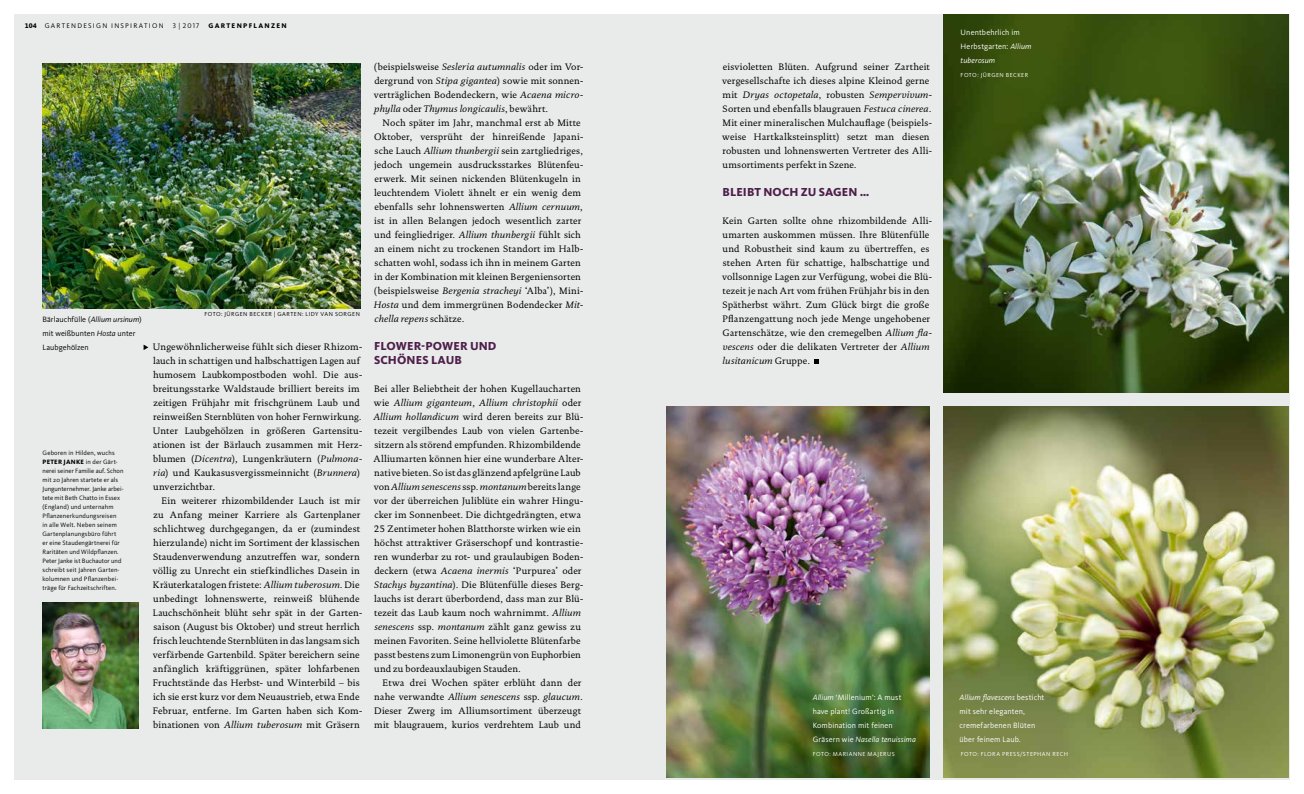
<style>
.page{position:relative;width:1304px;height:794px;background:#fff}
.page>*{position:absolute;margin:0;border:0;box-sizing:border-box;transform-origin:0 0}
.t1{font:800 12px/14px "Kievit OT";letter-spacing:.01em;color:#4d1e4a}
.t2{font:9.5px/14px "DTL Documenta TOT";letter-spacing:.015em;color:#000}
.t3{font:8px/14px "Kievit OT";letter-spacing:.015em;color:#fff}
.t4{font:8px/14px "Kievit OT";color:#000}
.t5{font:7px "Kievit OT";letter-spacing:.175em;color:#000}
.t6{font:800 7px "Kievit OT";letter-spacing:.175em;color:#000}
.t7{font:6.5px/9px "Kievit OT";letter-spacing:.015em;color:#000}
.t8{font:6px "Kievit OT";letter-spacing:.075em;color:#fff}
.t9{font:6px "Kievit OT";letter-spacing:.075em;color:#000}
.s1{font-style:italic}
.s2{font-weight:800}
</style>
<div class="page">
<div style="left:14px;top:14px;width:1276px;height:766px;background:#e9eaea"></div>
<img style="left:944px;top:406px;width:345px;height:371px">
<img style="left:944px;top:14px;width:345px;height:378px">
<img style="left:667px;top:406px;width:263px;height:371px">
<img style="left:42px;top:63px;width:318px;height:245px">
<img style="left:43px;top:602px;width:96px;height:126px">
<svg style="left:815px;top:360px;width:4px;height:4px"></svg>
<svg style="left:144px;top:345px;width:4px;height:5px"></svg>
<p class="t6" style="left:25px;top:22px;width:14px">104</p>
<p class="t5" style="left:45px;top:22px;width:120px">GARTENDESIGN INSPIRATION</p>
<p class="t5" style="left:173px;top:22px;width:28px">3 | 2017</p>
<p class="t6" style="left:209px;top:22px;width:80px">GARTENPFLANZEN</p>
<p class="t4" style="left:43px;top:312px;width:101px">Bärlauchfülle (<span class="s1">Allium ursinum</span>) mit weißbunten <span class="s1">Hosta</span> unter<br>Laubgehölzen</p>
<p class="t7" style="left:43px;top:448px;width:83px">Geboren in Hilden, wuchs<br><span class="s2">PETER JANKE</span> in der Gärt&shy;nerei seiner Familie auf. Schon mit 20 Jahren startete er als<br>Jungunternehmer. Janke arbei&shy;tete mit Beth Chatto in Essex (England) und unternahm<br>Pflanzenerkundungsreisen<br>in alle Welt. Neben seinem<br>Gartenplanungsbüro führt<br>er eine Staudengärtnerei für<br>Raritäten und Wildpflanzen.<br>Peter Janke ist Buchautor und schreibt seit Jahren Garten&shy;kolumnen und Pflanzenbei&shy;träge für Fachzeitschriften.</p>
<p class="t9" style="left:204px;top:310px;width:157px">FOTO: JÜRGEN BECKER | GARTEN: LIDY VAN SORGEN</p>
<p class="t2" style="left:153px;top:340px;width:211px">Ungewöhnlicherweise fühlt sich dieser Rhizom&shy;lauch in schattigen und halbschattigen Lagen auf humosem Laubkompostboden wohl. Die aus&shy;breitungsstarke Waldstaude brilliert bereits im zeitigen Frühjahr mit frischgrünem Laub und reinweißen Sternblüten von hoher Fernwirkung.<br>Unter Laubgehölzen in größeren Gartensitu&shy;ationen ist der Bärlauch zusammen mit Herz&shy;blumen (<span class="s1">Dicentra</span>), Lungenkräutern (<span class="s1">Pulmona&shy;ria</span>) und Kaukasusvergissmeinnicht (<span class="s1">Brunnera</span>) unverzichtbar.</p>
<p class="t2" style="left:153px;top:494px;width:211px;text-indent:9px">Ein weiterer rhizombildender Lauch ist mir zu Anfang meiner Karriere als Gartenplaner schlichtweg durchgegangen, da er (zumindest hierzulande) nicht im Sortiment der klassischen Staudenverwendung anzutreffen war, sondern völlig zu Unrecht ein stiefkindliches Dasein in Kräuterkatalogen fristete: <span class="s1">Allium tuberosum</span>. Die unbedingt lohnenswerte, reinweiß blühende Lauchschönheit blüht sehr spät in der Garten&shy;saison (August bis Oktober) und streut herrlich frisch leuchtende Sternblüten in das langsam sich verfärbende Gartenbild. Später bereichern seine anfänglich kräftiggrünen, später lohfarbenen Fruchtstände das Herbst- und Winterbild – bis ich sie erst kurz vor dem Neuaustrieb, etwa Ende Februar, entferne. Im Garten haben sich Kom&shy;binationen von <span class="s1">Allium tuberosum</span> mit Gräsern</p>
<p class="t2" style="left:374px;top:60px;width:211px;text-align:justify">(beispielsweise <span class="s1">Sesleria autumnalis</span> oder im Vor&shy;dergrund von <span class="s1">Stipa gigantea</span>) sowie mit sonnen&shy;verträglichen Bodendeckern, wie <span class="s1">Acaena micro&shy;phylla</span> oder <span class="s1">Thymus longicaulis</span>, bewährt.</p>
<p class="t2" style="left:374px;top:116px;width:211px;text-indent:9px">Noch später im Jahr, manchmal erst ab Mitte Oktober, versprüht der hinreißende Japani&shy;sche Lauch <span class="s1">Allium thunbergii</span> sein zartgliedriges, jedoch ungemein ausdrucksstarkes Blütenfeu&shy;erwerk. Mit seinen nickenden Blütenkugeln in leuchtendem Violett ähnelt er ein wenig dem ebenfalls sehr lohnenswerten <span class="s1">Allium cernuum</span>, ist in allen Belangen jedoch wesentlich zarter und feingliedriger. <span class="s1">Allium thunbergii</span> fühlt sich an einem nicht zu trockenen Standort im Halb&shy;schatten wohl, sodass ich ihn in meinem Garten in der Kombination mit kleinen Bergeniensorten (beispielsweise <span class="s1">Bergenia stracheyi</span> ‘Alba’), Mini-<span class="s1">Hosta</span> und dem immergrünen Bodendecker <span class="s1">Mit&shy;chella repens</span> schätze.</p>
<p class="t1" style="left:374px;top:339px;width:124px">FLOWER-POWER UND<br>SCHÖNES LAUB</p>
<p class="t2" style="left:373px;top:382px;width:212px">Bei aller Beliebtheit der hohen Kugellaucharten wie <span class="s1">Allium giganteum</span>, <span class="s1">Allium christophii</span> oder <span class="s1">Allium hollandicum</span> wird deren bereits zur Blü&shy;tezeit vergilbendes Laub von vielen Gartenbe&shy;sitzern als störend empfunden. Rhizombildende Alliumarten können hier eine wunderbare Alter&shy;native bieten. So ist das glänzend apfelgrüne Laub von <span class="s1">Allium senescens</span> ssp. <span class="s1">montanum</span> bereits lange vor der überreichen Juliblüte ein wahrer Hingu&shy;cker im Sonnenbeet. Die dichtgedrängten, etwa 25 Zentimeter hohen Blatthorste wirken wie ein höchst attraktiver Gräserschopf und kontrastie&shy;ren wunderbar zu rot- und graulaubigen Boden&shy;deckern (etwa <span class="s1">Acaena inermis</span> ‘Purpurea’ oder <span class="s1">Stachys byzantina</span>). Die Blütenfülle dieses Berg&shy;lauchs ist derart überbordend, dass man zur Blü&shy;tezeit das Laub kaum noch wahrnimmt. <span class="s1">Allium senescens</span> ssp. <span class="s1">montanum</span> zählt ganz gewiss zu meinen Favoriten. Seine hellviolette Blütenfarbe passt bestens zum Limonengrün von Euphorbien und zu bordeauxlaubigen Stauden.</p>
<p class="t2" style="left:374px;top:676px;width:210px;text-indent:9px">Etwa drei Wochen später erblüht dann der nahe verwandte <span class="s1">Allium senescens</span> ssp. <span class="s1">glaucum</span>.<br>Dieser Zwerg im Alliumsortiment überzeugt mit blaugrauem, kurios verdrehtem Laub und</p>
<p class="t2" style="left:722px;top:60px;width:212px">eisvioletten Blüten. Aufgrund seiner Zartheit vergesellschafte ich dieses alpine Kleinod gerne mit <span class="s1">Dryas octopetala</span>, robusten <span class="s1">Sempervivum</span>-Sorten und ebenfalls blaugrauen <span class="s1">Festuca cinerea</span>.<br>Mit einer mineralischen Mulchauflage (beispiels&shy;weise Hartkalksteinsplitt) setzt man diesen robusten und lohnenswerten Vertreter des Alli&shy;umsortiments perfekt in Szene.</p>
<p class="t1" style="left:723px;top:185px;width:148px">BLEIBT NOCH ZU SAGEN …</p>
<p class="t2" style="left:722px;top:214px;width:212px">Kein Garten sollte ohne rhizombildende Alli&shy;umarten auskommen müssen. Ihre Blütenfülle und Robustheit sind kaum zu übertreffen, es stehen Arten für schattige, halbschattige und vollsonnige Lagen zur Verfügung, wobei die Blü&shy;tezeit je nach Art vom frühen Frühjahr bis in den Spätherbst währt. Zum Glück birgt die große Pflanzengattung noch jede Menge ungehobener Gartenschätze, wie den cremegelben <span class="s1">Allium fla&shy;vescens</span> oder die delikaten Vertreter der <span class="s1">Allium lusitanicum</span> Gruppe.</p>
<p class="t3" style="left:961px;top:25px;width:72px">Unentbehrlich im<br>Herbstgarten: <span class="s1">Allium tuberosum</span></p>
<p class="t8" style="left:961px;top:72px;width:69px">FOTO: JÜRGEN BECKER</p>
<p class="t3" style="left:813px;top:690px;width:105px"><span class="s1">Allium</span> ‘Millenium’: A must have plant! Großartig in<br>Kombination mit feinen<br>Gräsern wie <span class="s1">Nasella tenuissima</span></p>
<p class="t3" style="left:960px;top:690px;width:86px"><span class="s1">Allium flavescens</span> besticht mit sehr eleganten, cremefarbenen Blüten über feinem Laub.</p>
<p class="t8" style="left:813px;top:751px;width:83px">FOTO: MARIANNE MAJERUS</p>
<p class="t8" style="left:961px;top:751px;width:109px">FOTO: FLORA PRESS/STEPHAN RECH</p>
</div>
